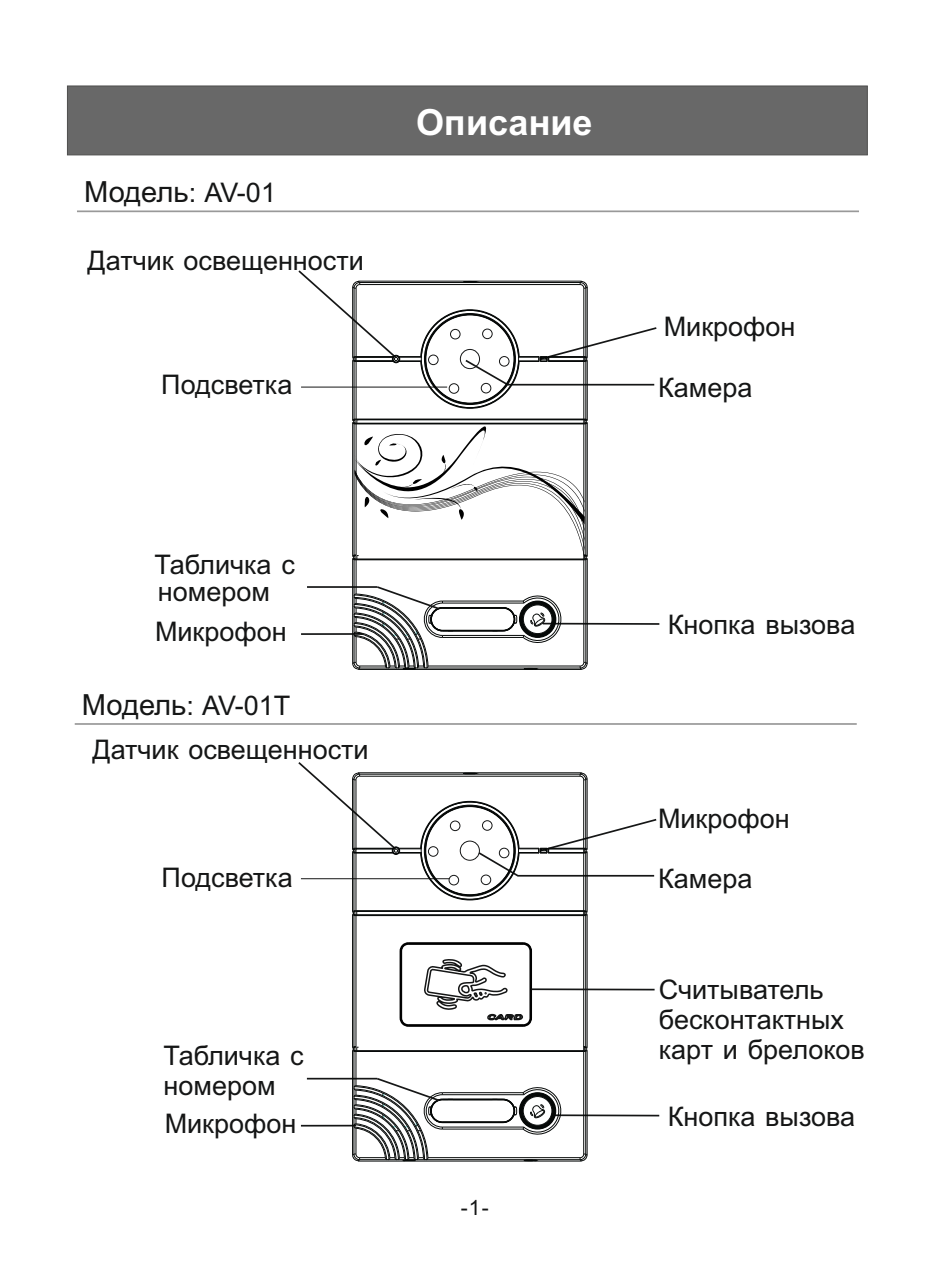
<style>
.page{position:relative;width:936px;height:1276px;background:#fff}
.page>*{position:absolute;margin:0;border:0;box-sizing:border-box;transform-origin:0 0}
.t1{font:700 36px "Arial";color:#fff}
.t2{font:29.1px "Arial";color:#151616}
.t3{font:27px/30.3px "Arial";color:#151616}
.t4{font:21px "Arial";color:#151616}
.s1{font-family:"Arial Unicode MS";font-size:27px}
.s2{font-size:27px}
</style>
<div class="page">
<div style="left:67px;top:85px;width:800px;height:71px;background:#686868"></div>
<hr style="left:75px;top:723px;width:781px;height:2px;background:#999">
<hr style="left:77px;top:210px;width:781px;height:2px;background:#999">
<hr style="left:301px;top:633px;width:61px;height:2px;background:#151616">
<hr style="left:542px;top:623px;width:117px;height:2px;background:#151616">
<hr style="left:307px;top:586px;width:70px;height:2px;background:#151616">
<hr style="left:358px;top:669px;width:223px;height:1px;background:#050807">
<hr style="left:426px;top:667px;width:154px;height:1px;background:#050807">
<hr style="left:428px;top:665px;width:152px;height:1px;background:#050807">
<hr style="left:442px;top:637px;width:81px;height:1px;background:#050807">
<hr style="left:442px;top:635px;width:82px;height:1px;background:#050807">
<hr style="left:442px;top:630px;width:61px;height:1px;background:#050807">
<hr style="left:442px;top:608px;width:61px;height:1px;background:#050807">
<hr style="left:442px;top:607px;width:61px;height:1px;background:#050807">
<hr style="left:442px;top:602px;width:82px;height:1px;background:#050807">
<hr style="left:442px;top:600px;width:81px;height:1px;background:#050807">
<hr style="left:352px;top:559px;width:1px;height:105px;background:#050807">
<hr style="left:353px;top:560px;width:1px;height:36px;background:#050807">
<hr style="left:355px;top:559px;width:1px;height:35px;background:#050807">
<hr style="left:583px;top:559px;width:1px;height:103px;background:#050807">
<hr style="left:585px;top:560px;width:1px;height:102px;background:#050807">
<hr style="left:586px;top:559px;width:1px;height:105px;background:#050807">
<svg style="left:491px;top:595px;width:73px;height:48px"></svg>
<svg style="left:579px;top:661px;width:9px;height:9px"></svg>
<svg style="left:523px;top:668px;width:14px;height:2px"></svg>
<svg style="left:298px;top:270px;width:359px;height:290px"></svg>
<div style="left:460px;top:349px;width:20px;height:20px;border:1px solid #151616;border-radius:50%"></div>
<div style="left:428px;top:355px;width:10px;height:10px;border:1px solid #151616;border-radius:50%"></div>
<div style="left:499px;top:356px;width:10px;height:10px;border:1px solid #151616;border-radius:50%"></div>
<div style="left:482px;top:329px;width:10px;height:10px;border:1px solid #151616;border-radius:50%"></div>
<div style="left:450px;top:329px;width:10px;height:10px;border:1px solid #151616;border-radius:50%"></div>
<div style="left:481px;top:383px;width:10px;height:10px;border:1px solid #151616;border-radius:50%"></div>
<div style="left:449px;top:383px;width:10px;height:11px;border:1px solid #151616;border-radius:50%"></div>
<svg style="left:352px;top:585px;width:102px;height:85px"></svg>
<hr style="left:399px;top:951px;width:1px;height:67px;background:#000">
<hr style="left:400px;top:951px;width:1px;height:67px;background:#000">
<hr style="left:401px;top:951px;width:1px;height:67px;background:#000">
<hr style="left:408px;top:1025px;width:115px;height:1px;background:#000">
<hr style="left:408px;top:1024px;width:115px;height:1px;background:#000">
<hr style="left:408px;top:943px;width:115px;height:2px;background:#000">
<hr style="left:408px;top:942px;width:115px;height:1px;background:#000">
<hr style="left:529px;top:951px;width:1px;height:67px;background:#000">
<hr style="left:530px;top:951px;width:1px;height:67px;background:#000">
<hr style="left:531px;top:951px;width:1px;height:67px;background:#000">
<svg style="left:399px;top:1017px;width:10px;height:10px"></svg>
<svg style="left:399px;top:942px;width:10px;height:9px"></svg>
<svg style="left:522px;top:942px;width:10px;height:9px"></svg>
<svg style="left:423px;top:958px;width:109px;height:69px"></svg>
<hr style="left:301px;top:1124px;width:55px;height:2px;background:#151616">
<hr style="left:551px;top:1114px;width:108px;height:2px;background:#151616">
<hr style="left:307px;top:1077px;width:70px;height:2px;background:#151616">
<hr style="left:358px;top:1160px;width:223px;height:1px;background:#050807">
<hr style="left:426px;top:1159px;width:154px;height:1px;background:#050807">
<hr style="left:428px;top:1157px;width:152px;height:1px;background:#050807">
<hr style="left:442px;top:1128px;width:81px;height:1px;background:#050807">
<hr style="left:442px;top:1126px;width:81px;height:1px;background:#050807">
<hr style="left:442px;top:1122px;width:61px;height:1px;background:#050807">
<hr style="left:442px;top:1121px;width:61px;height:1px;background:#050807">
<hr style="left:442px;top:1099px;width:61px;height:1px;background:#050807">
<hr style="left:442px;top:1098px;width:61px;height:1px;background:#050807">
<hr style="left:442px;top:1094px;width:81px;height:1px;background:#050807">
<hr style="left:442px;top:1092px;width:81px;height:1px;background:#050807">
<hr style="left:352px;top:1050px;width:1px;height:105px;background:#050807">
<hr style="left:352px;top:914px;width:1px;height:133px;background:#050807">
<hr style="left:352px;top:852px;width:1px;height:59px;background:#050807">
<hr style="left:353px;top:853px;width:1px;height:57px;background:#050807">
<hr style="left:353px;top:915px;width:1px;height:131px;background:#050807">
<hr style="left:353px;top:1051px;width:1px;height:36px;background:#050807">
<hr style="left:355px;top:853px;width:1px;height:57px;background:#050807">
<hr style="left:355px;top:1051px;width:1px;height:34px;background:#050807">
<hr style="left:355px;top:915px;width:1px;height:132px;background:#050807">
<hr style="left:356px;top:1051px;width:227px;height:1px;background:#050807">
<hr style="left:357px;top:1050px;width:226px;height:1px;background:#050807">
<hr style="left:356px;top:915px;width:227px;height:1px;background:#050807">
<hr style="left:357px;top:914px;width:226px;height:1px;background:#050807">
<hr style="left:356px;top:911px;width:227px;height:1px;background:#050807">
<hr style="left:356px;top:910px;width:227px;height:1px;background:#050807">
<hr style="left:583px;top:1051px;width:1px;height:103px;background:#050807">
<hr style="left:583px;top:915px;width:1px;height:132px;background:#050807">
<hr style="left:583px;top:852px;width:1px;height:59px;background:#050807">
<hr style="left:585px;top:1051px;width:1px;height:103px;background:#050807">
<hr style="left:585px;top:915px;width:1px;height:131px;background:#050807">
<hr style="left:585px;top:853px;width:1px;height:57px;background:#050807">
<hr style="left:586px;top:1050px;width:1px;height:105px;background:#050807">
<hr style="left:586px;top:914px;width:1px;height:133px;background:#050807">
<hr style="left:586px;top:852px;width:1px;height:59px;background:#050807">
<svg style="left:491px;top:1087px;width:72px;height:48px"></svg>
<svg style="left:579px;top:1153px;width:9px;height:9px"></svg>
<svg style="left:523px;top:1159px;width:14px;height:2px"></svg>
<svg style="left:582px;top:1045px;width:6px;height:7px"></svg>
<svg style="left:582px;top:910px;width:6px;height:6px"></svg>
<svg style="left:298px;top:762px;width:359px;height:138px"></svg>
<svg style="left:352px;top:1045px;width:7px;height:7px"></svg>
<svg style="left:352px;top:910px;width:7px;height:6px"></svg>
<div style="left:460px;top:840px;width:19px;height:20px;border:1px solid #151616;border-radius:50%"></div>
<div style="left:428px;top:846px;width:10px;height:10px;border:1px solid #151616;border-radius:50%"></div>
<div style="left:499px;top:848px;width:10px;height:10px;border:1px solid #151616;border-radius:50%"></div>
<div style="left:482px;top:820px;width:10px;height:10px;border:1px solid #151616;border-radius:50%"></div>
<div style="left:450px;top:820px;width:10px;height:11px;border:1px solid #151616;border-radius:50%"></div>
<div style="left:481px;top:874px;width:10px;height:11px;border:1px solid #151616;border-radius:50%"></div>
<div style="left:448px;top:875px;width:11px;height:10px;border:1px solid #151616;border-radius:50%"></div>
<svg style="left:351px;top:1076px;width:103px;height:86px"></svg>
<hr style="left:531px;top:988px;width:123px;height:2px;background:#151616">
<p class="t2" style="left:84px;top:181px;width:193px">Модель<span class="s1">:</span> <span class="s2">AV-01</span></p>
<p class="t3" style="left:88px;top:247px;width:278px">Датчик освещенности</p>
<p class="t3" style="left:161px;top:372px;width:133px">Подсветка</p>
<h1 class="t1" style="left:416px;top:109px;width:178px">Описание</h1>
<p class="t3" style="left:155px;top:552px;width:142px">Табличка с</p>
<p class="t3" style="left:158px;top:579px;width:114px">номером</p>
<p class="t3" style="left:663px;top:314px;width:133px">Микрофон</p>
<p class="t3" style="left:658px;top:374px;width:96px">Камера</p>
<p class="t3" style="left:155px;top:619px;width:133px">Микрофон</p>
<p class="t3" style="left:667px;top:612px;width:189px">Кнопка вызова</p>
<p class="t2" style="left:82px;top:693px;width:210px">Модель<span class="s1">:</span> <span class="s2">AV-01T</span></p>
<p class="t3" style="left:92px;top:736px;width:278px">Датчик освещенности</p>
<p class="t3" style="left:161px;top:864px;width:133px">Подсветка</p>
<p class="t3" style="left:658px;top:806px;width:133px">Микрофон</p>
<p class="t3" style="left:658px;top:866px;width:96px">Камера</p>
<p class="t3" style="left:658px;top:977px;width:207px">Считыватель бесконтактных карт и брелоков</p>
<p class="t3" style="left:163px;top:1043px;width:142px">Табличка с номером</p>
<p class="t3" style="left:165px;top:1110px;width:133px">Микрофон</p>
<p class="t3" style="left:667px;top:1104px;width:189px">Кнопка вызова</p>
<p class="t4" style="left:461px;top:1199px;width:29px">-1-</p>
</div>
